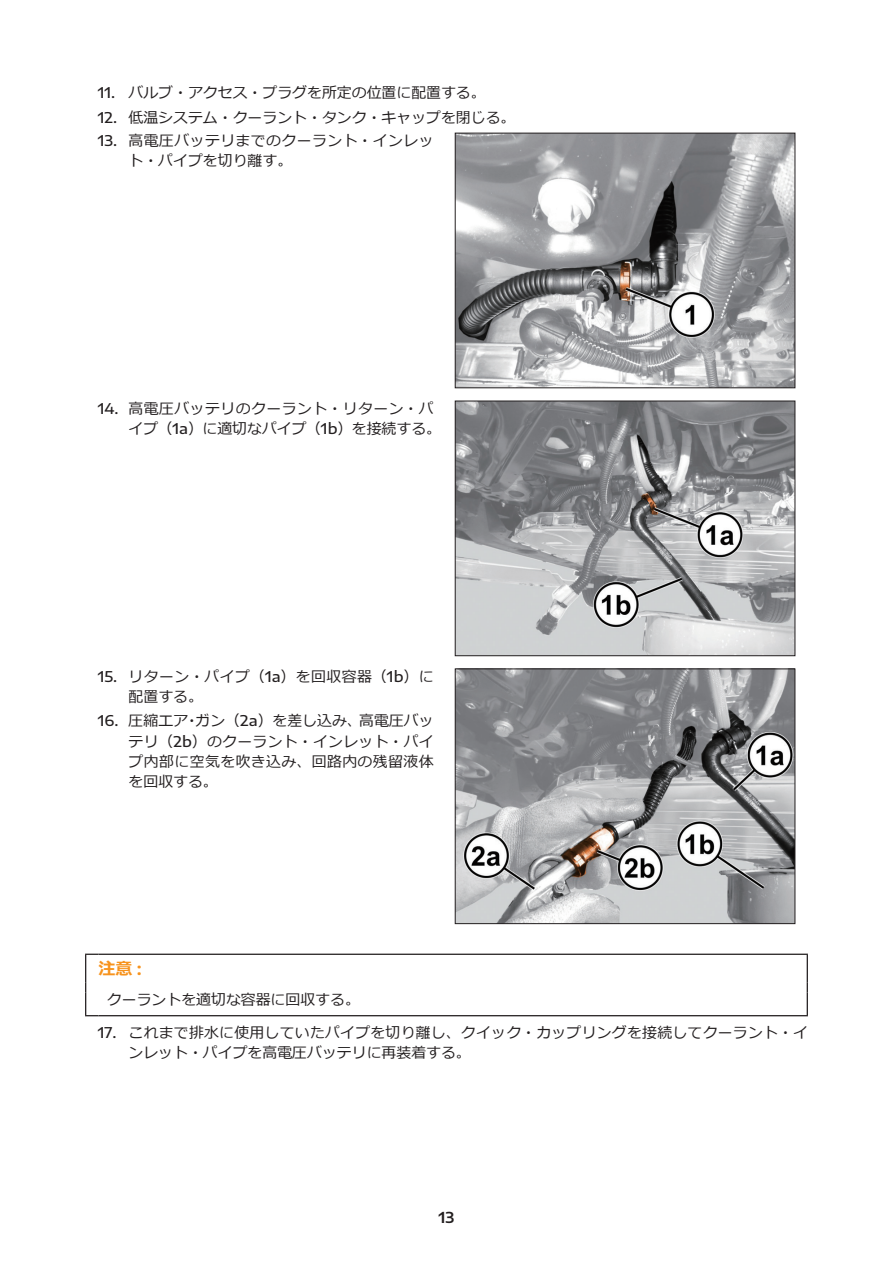
<style>
.page{position:relative;width:893px;height:1263px;background:#fff}
.page>*{position:absolute;margin:0;border:0;box-sizing:border-box;transform-origin:0 0}
.t1{font:700 16.95px "Meiryo";color:#f7931d}
.t2{font:14.85px/20.2px "Meiryo";letter-spacing:.01em;color:#231f20;text-align:justify}
.t3{font:14.85px "Meiryo";letter-spacing:.03em;color:#231f20}
.t4{font:500 14.85px "Encode Sans Expanded";color:#231f20}
.t5{font:600 14.85px "Encode Sans Expanded";color:#231f20}
.s1{font-family:"Encode Sans Expanded";font-weight:500}
.s2{font-family:"Encode Sans Expanded";font-weight:600}
</style>
<div class="page">
<img style="left:457px;top:135px;width:336px;height:251px">
<div style="left:455px;top:133px;width:340px;height:255px;border:1px solid #231f20"></div>
<img style="left:457px;top:403px;width:336px;height:251px">
<div style="left:455px;top:401px;width:340px;height:255px;border:1px solid #231f20"></div>
<img style="left:457px;top:671px;width:336px;height:251px">
<div style="left:455px;top:669px;width:340px;height:255px;border:1px solid #231f20"></div>
<svg style="left:85px;top:954px;width:723px;height:62px"></svg>
<hr style="left:98px;top:1015px;width:710px;height:1px;background:#231f20">
<p class="t4" style="left:98px;top:82px;width:19px">11.</p>
<p class="t2" style="left:129px;top:83px;width:359px">バルブ・アクセス・プラグを所定の位置に配置する。</p>
<p class="t4" style="left:98px;top:106px;width:21px">12.</p>
<p class="t2" style="left:129px;top:108px;width:388px">低温システム・クーラント・タンク・キャップを閉じる。</p>
<p class="t4" style="left:98px;top:130px;width:21px">13.</p>
<p class="t3" style="left:129px;top:130px;width:307px">高電圧バッテリまでのクーラント・インレッ</p>
<p class="t2" style="left:129px;top:151px;width:165px">ト・パイプを切り離す。</p>
<p class="t4" style="left:98px;top:398px;width:22px">14.</p>
<p class="t3" style="left:129px;top:398px;width:307px">高電圧バッテリのクーラント・リターン・パ</p>
<p class="t2" style="left:129px;top:419px;width:314px">イプ（ ）<span class="s1">a1</span> に適切なパイプ（ <span class="s1">b1</span> ）を接続する。</p>
<p class="t4" style="left:98px;top:666px;width:21px">15.</p>
<p class="t4" style="left:98px;top:710px;width:22px">16.</p>
<p class="t3" style="left:129px;top:666px;width:307px">リターン・パイプ（ ）<span class="s1">a1</span> を回収容器（ <span class="s1">b1</span> ）に</p>
<p class="t2" style="left:129px;top:687px;width:76px">配置する。</p>
<p class="t2" style="left:196px;top:712px;width:168px">ガン（ ）<span class="s1">a2</span> を差し込み、</p>
<p class="t2" style="left:129px;top:712px;width:61px">圧縮エア</p>
<p class="t2" style="left:184px;top:712px;width:16px">・</p>
<p class="t2" style="left:359px;top:712px;width:76px">高電圧バッ</p>
<p class="t2" style="left:129px;top:732px;width:307px">テリ（ <span class="s1">b2</span> ）のクーラント・インレット・パイプ内部に空気を吹き込み、回路内の残留液体を回収する。</p>
<p class="t1" style="left:98px;top:957px;width:45px">注意<span class="s2">:</span></p>
<p class="t2" style="left:129px;top:984px;width:681px;line-height:32.5px;text-indent:-22px">クーラントを適切な容器に回収する。<br>これまで排水に使用していたパイプを切り離し、クイック・カップリングを接続してクーラント・イ</p>
<p class="t4" style="left:98px;top:1022px;width:20px">17.</p>
<p class="t2" style="left:129px;top:1043px;width:344px">ンレット・パイプを高電圧バッテリに再装着する。</p>
<p class="t5" style="left:439px;top:1206px;width:17px">13</p>
</div>
